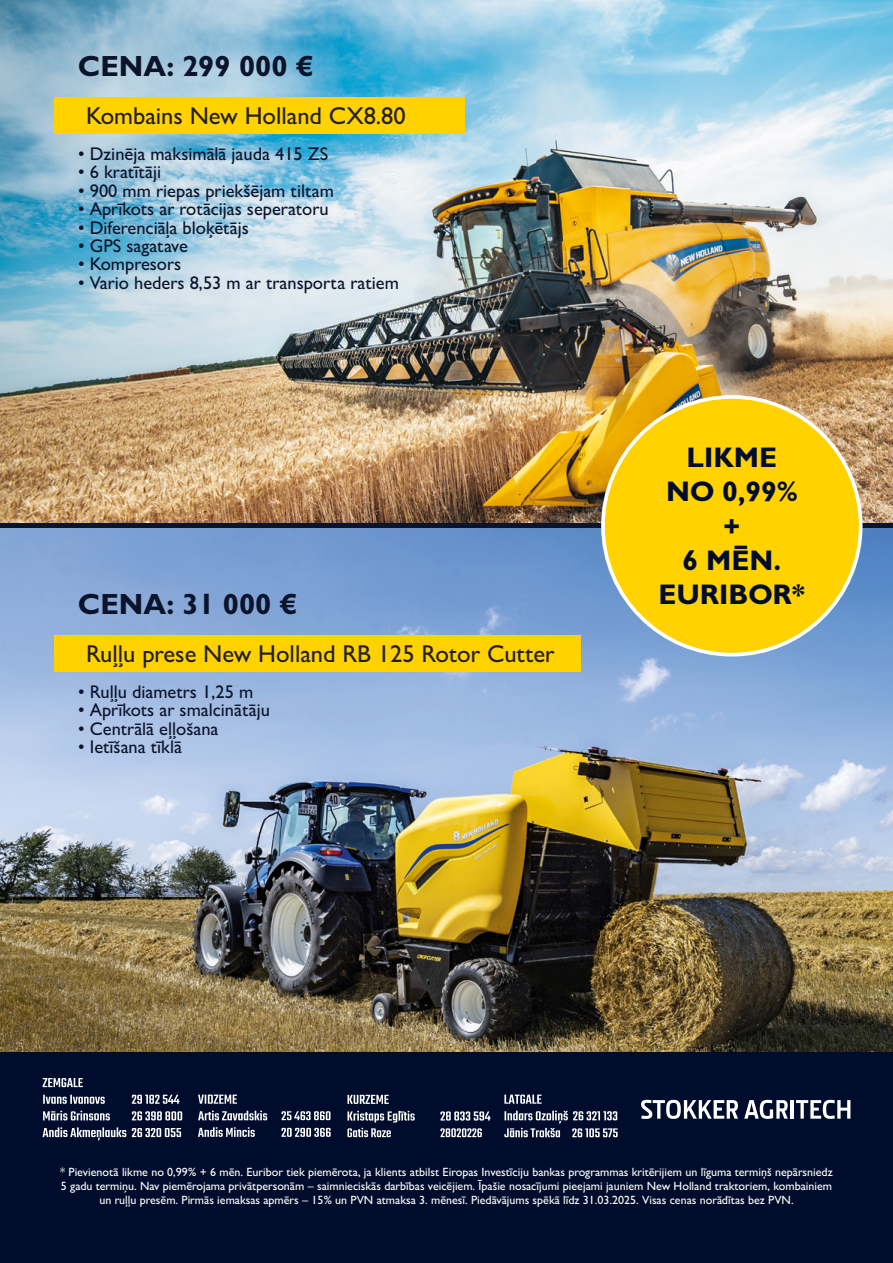
<style>
.page{position:relative;width:893px;height:1263px;background:#fff}
.page>*{position:absolute;margin:0;border:0;box-sizing:border-box;transform-origin:0 0}
.t1{font:700 29.25px "Gill Sans MT Pro";color:#0b142b}
.t2{font:700 28.5px/34.2px "Gill Sans MT Pro";color:#000c2b;text-align:center}
.t3{font:500 24.45px "Gill Sans MT Pro";color:#231f20}
.t4{font:500 18.45px "Gill Sans MT Pro";color:#0b142b}
.t5{font:500 12px/14.4px "Gill Sans MT Pro";color:#fff;text-align:center}
</style>
<div class="page">
<div style="left:0;top:1051px;width:893px;height:212px;background:#000c2b"></div>
<img style="left:0;top:0;width:893px;height:1051px">
<hr style="left:0;top:524px;width:893px;height:4px;background:#0b142b">
<div style="left:54px;top:97px;width:411px;height:37px;background:#ffd200"></div>
<div style="left:54px;top:635px;width:526px;height:37px;background:#ffd200"></div>
<div style="left:603px;top:397px;width:258px;height:258px;background:#ffd200;border-radius:50%"></div>
<svg style="left:641px;top:1100px;width:97px;height:19px"></svg>
<svg style="left:744px;top:1100px;width:44px;height:19px"></svg>
<hr style="left:790px;top:1100px;width:4px;height:19px;background:#fff">
<svg style="left:796px;top:1100px;width:54px;height:19px"></svg>
<svg style="left:43px;top:1127px;width:83px;height:14px"></svg>
<svg style="left:43px;top:1111px;width:67px;height:9px"></svg>
<svg style="left:43px;top:1095px;width:62px;height:9px"></svg>
<svg style="left:43px;top:1078px;width:40px;height:9px"></svg>
<svg style="left:132px;top:1128px;width:49px;height:9px"></svg>
<svg style="left:132px;top:1111px;width:50px;height:9px"></svg>
<svg style="left:132px;top:1095px;width:48px;height:9px"></svg>
<svg style="left:347px;top:1111px;width:68px;height:11px"></svg>
<svg style="left:347px;top:1095px;width:42px;height:9px"></svg>
<svg style="left:440px;top:1111px;width:51px;height:9px"></svg>
<svg style="left:504px;top:1094px;width:38px;height:10px"></svg>
<svg style="left:198px;top:1111px;width:69px;height:9px"></svg>
<svg style="left:198px;top:1094px;width:39px;height:10px"></svg>
<svg style="left:281px;top:1111px;width:49px;height:9px"></svg>
<svg style="left:347px;top:1128px;width:44px;height:9px"></svg>
<svg style="left:440px;top:1128px;width:42px;height:9px"></svg>
<svg style="left:198px;top:1127px;width:57px;height:10px"></svg>
<svg style="left:281px;top:1128px;width:50px;height:9px"></svg>
<svg style="left:504px;top:1111px;width:114px;height:26px"></svg>
<h1 class="t1" style="left:78px;top:48px;width:237px">CENA: 299 000 €</h1>
<h3 class="t3" style="left:86px;top:101px;width:321px">Kombains New Holland CX8.80</h3>
<h3 class="t4" style="left:78px;top:143px;width:252px">• Dzinēja maksimālā jauda 415 ZS</h3>
<h3 class="t4" style="left:78px;top:161px;width:84px">• 6 kratītāji</h3>
<h3 class="t4" style="left:78px;top:179px;width:257px">• 900 mm riepas priekšējam tiltam</h3>
<h3 class="t4" style="left:78px;top:198px;width:252px">• Aprīkots ar rotācijas seperatoru</h3>
<h3 class="t4" style="left:78px;top:216px;width:172px">• Diferenciāļa bloķētājs</h3>
<h3 class="t4" style="left:78px;top:235px;width:111px">• GPS sagatave</h3>
<h3 class="t4" style="left:78px;top:253px;width:105px">• Kompresors</h3>
<h3 class="t4" style="left:78px;top:272px;width:322px">• Vario heders 8,53 m ar transporta ratiem</h3>
<h1 class="t1" style="left:78px;top:586px;width:221px">CENA: 31 000 €</h1>
<h3 class="t3" style="left:86px;top:639px;width:470px">Ruļļu prese New Holland RB 125 Rotor Cutter</h3>
<h3 class="t4" style="left:78px;top:681px;width:177px">• Ruļļu diametrs 1,25 m</h3>
<h3 class="t4" style="left:78px;top:699px;width:193px">• Aprīkots ar smalcinātāju</h3>
<h3 class="t4" style="left:78px;top:718px;width:142px">• Centrālā eļļošana</h3>
<h3 class="t4" style="left:78px;top:736px;width:105px">• Ietīšana tīklā</h3>
<h2 class="t2" style="left:658px;top:440px;width:148px">LIKME<br>NO 0,99% +<br>6 MĒN.<br>EURIBOR*</h2>
<p class="t5" style="left:60px;top:1164px;width:774px">* Pievienotā likme no 0,99% + 6 mēn. Euribor tiek piemērota, ja klients atbilst Eiropas Investīciju bankas programmas kritērijiem un līguma termiņš nepārsniedz<br>5 gadu termiņu. Nav piemērojama privātpersonām – saimnieciskās darbības veicējiem. Īpašie nosacījumi pieejami jauniem New Holland traktoriem, kombainiem un ruļļu presēm. Pirmās iemaksas apmērs – 15% un PVN atmaksa 3. mēnesī. Piedāvājums spēkā līdz 31.03.2025. Visas cenas norādītas bez PVN.</p>
</div>
